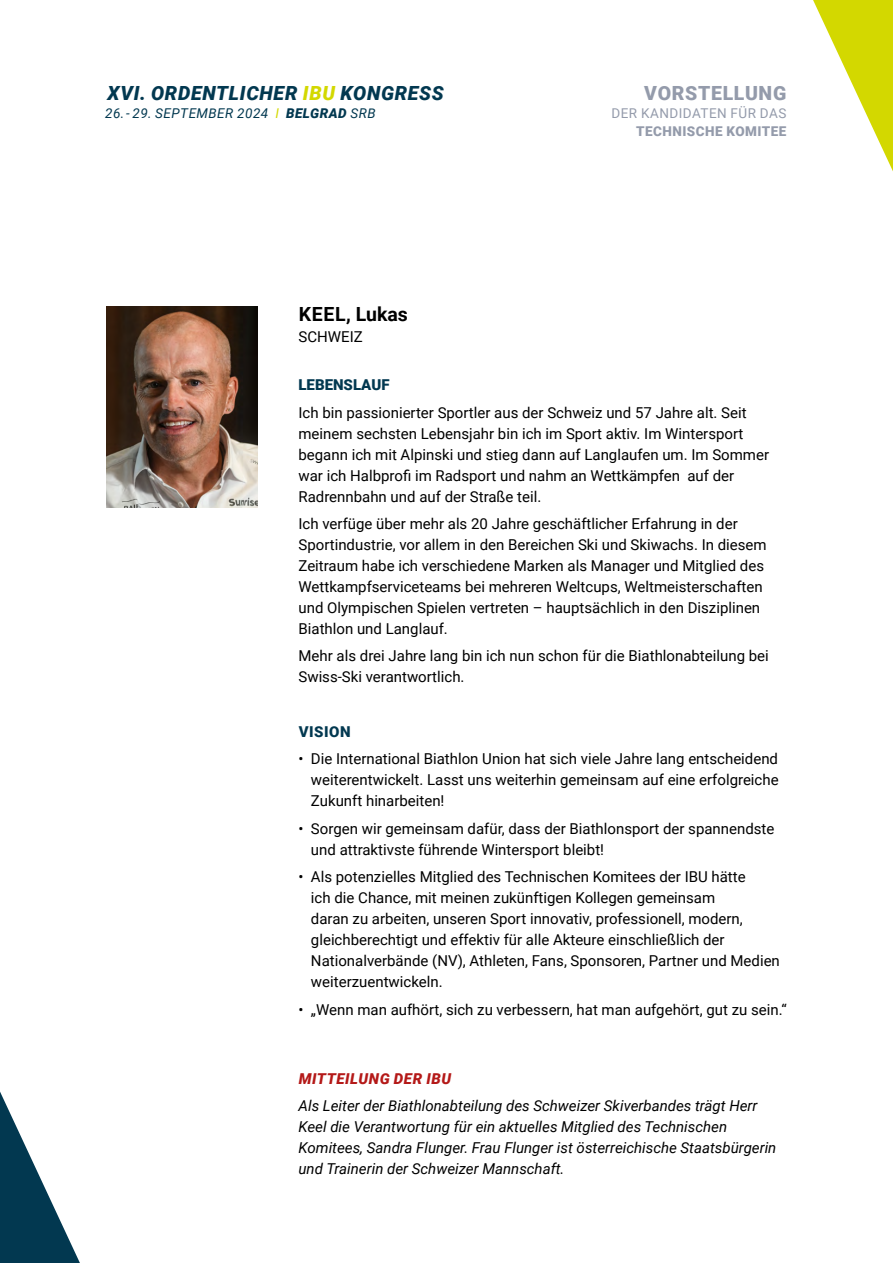
<style>
.page{position:relative;width:893px;height:1263px;background:#fff}
.page>*{position:absolute;margin:0;border:0;box-sizing:border-box;transform-origin:0 0}
.t1{font:italic 900 19.5px "Roboto";letter-spacing:.035em;color:#023850}
.t2{font:900 19.5px "Roboto";letter-spacing:.035em;color:#949bab}
.t3{font:700 19.5px "Roboto";color:#000}
.t4{font:15px/21px "Roboto";color:#000}
.t5{font:italic 15px/21px "Roboto";color:#000}
.t6{font:900 15px "Roboto";color:#023850}
.t7{font:italic 900 15px "Roboto";letter-spacing:.035em;color:#b41918}
.t8{font:italic 13.5px "Roboto";letter-spacing:.035em;color:#023850}
.t9{font:13.5px "Roboto";letter-spacing:.035em;color:#949bab}
.t10{font:900 13.5px "Roboto";letter-spacing:.035em;color:#949bab}
.s1{color:#d3d800}
.s2{font-weight:900}
</style>
<div class="page">
<svg style="left:0;top:1091px;width:80px;height:172px"></svg>
<svg style="left:813px;top:0;width:80px;height:172px"></svg>
<img style="left:106px;top:306px;width:152px;height:201px">
<h1 class="t1" style="left:108px;top:79px;width:338px">XVI. ORDENTLICHER <span class="s1">IBU</span> KONGRESS</h1>
<p class="t8" style="left:105px;top:103px;width:272px">26. - 29. SEPTEMBER 2024 <span class="s1">I</span> <span class="s2">BELGRAD</span> SRB</p>
<h1 class="t2" style="left:644px;top:79px;width:144px">VORSTELLUNG</h1>
<p class="t9" style="left:611px;top:103px;width:176px">DER KANDIDATEN FÜR DAS</p>
<p class="t10" style="left:636px;top:121px;width:152px">TECHNISCHE KOMITEE</p>
<h1 class="t3" style="left:299px;top:300px;width:111px">KEEL, Lukas</h1>
<p class="t4" style="left:298px;top:325px;width:66px">SCHWEIZ</p>
<p class="t6" style="left:298px;top:374px;width:93px">LEBENSLAUF</p>
<p class="t4" style="left:298px;top:401px;width:472px">Ich bin passionierter Sportler aus der Schweiz und 57 Jahre alt. Seit meinem sechsten Lebensjahr bin ich im Sport aktiv. Im Wintersport begann ich mit Alpinski und stieg dann auf Langlaufen um. Im Sommer war ich Halbprofi im Radsport und nahm an Wettkämpfen auf der Radrennbahn und auf der Straße teil.</p>
<p class="t4" style="left:298px;top:513px;width:470px">Ich verfüge über mehr als 20 Jahre geschäftlicher Erfahrung in der Sportindustrie, vor allem in den Bereichen Ski und Skiwachs. In diesem Zeitraum habe ich verschiedene Marken als Manager und Mitglied des Wettkampfserviceteams bei mehreren Weltcups, Weltmeisterschaften und Olympischen Spielen vertreten – hauptsächlich in den Disziplinen Biathlon und Langlauf.</p>
<p class="t4" style="left:298px;top:645px;width:472px">Mehr als drei Jahre lang bin ich nun schon für die Biathlonabteilung bei<br>Swiss-Ski verantwortlich.</p>
<p class="t6" style="left:299px;top:721px;width:53px">VISION</p>
<p class="t4" style="left:311px;top:748px;width:469px;text-align:justify;text-indent:-12px">• Die International Biathlon Union hat sich viele Jahre lang entscheidend weiterentwickelt. Lasst uns weiterhin gemeinsam auf eine erfolgreiche Zukunft hinarbeiten!</p>
<p class="t4" style="left:311px;top:817px;width:465px;text-indent:-12px">• Sorgen wir gemeinsam dafür, dass der Biathlonsport der spannendste und attraktivste führende Wintersport bleibt!</p>
<p class="t4" style="left:311px;top:866px;width:470px;text-indent:-12px">• Als potenzielles Mitglied des Technischen Komitees der IBU hätte<br>ich die Chance, mit meinen zukünftigen Kollegen gemeinsam<br>daran zu arbeiten, unseren Sport innovativ, professionell, modern, gleichberechtigt und effektiv für alle Akteure einschließlich der Nationalverbände (NV), Athleten, Fans, Sponsoren, Partner und Medien weiterzuentwickeln.</p>
<p class="t4" style="left:298px;top:998px;width:490px">• „Wenn man aufhört, sich zu verbessern, hat man aufgehört, gut zu sein.“</p>
<p class="t7" style="left:299px;top:1068px;width:154px">MITTEILUNG DER IBU</p>
<p class="t5" style="left:298px;top:1095px;width:479px">Als Leiter der Biathlonabteilung des Schweizer Skiverbandes trägt Herr Keel die Verantwortung für ein aktuelles Mitglied des Technischen Komitees, Sandra Flunger. Frau Flunger ist österreichische Staatsbürgerin und Trainerin der Schweizer Mannschaft.</p>
</div>
